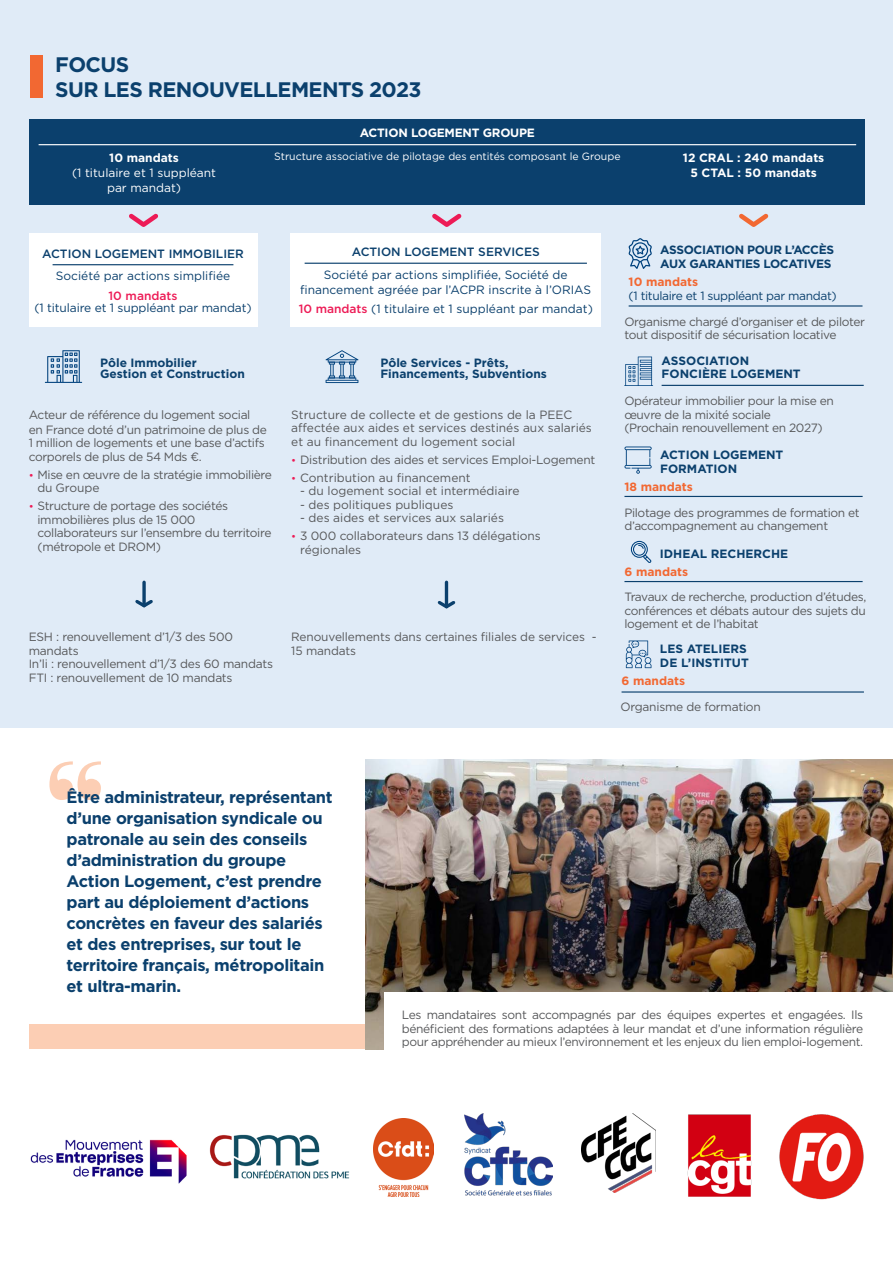
<style>
.page{position:relative;width:893px;height:1263px;background:#fff}
.page>*{position:absolute;margin:0;border:0;box-sizing:border-box;transform-origin:0 0}
.t1{font:195px "Modern";color:#fcceb4}
.t2{font:700 21px "Gotham";letter-spacing:-.03em;color:#0b406d}
.t3{font:700 16.5px/21px "Gotham";letter-spacing:-.02em;color:#0b406d}
.t4{font:12px/13.5px "Gotham";letter-spacing:-.03em;color:#57585a}
.t5{font:12px/13.5px "Gotham";color:#57585a}
.t6{font:12px/15px "Gotham";color:#0b406d;text-align:center}
.t7{font:700 12px "Gotham";color:#0b406d}
.t8{font:12px/13.5px "Gotham";letter-spacing:-.01em;color:#57585a}
.t9{font:500 12px "Gotham";color:#0b406d}
.t10{font:700 12px "Gotham";letter-spacing:-.03em;color:#0b406d}
.t11{font:700 12px "Gotham";color:#fff}
.t12{font:700 12px "Gotham";color:#f26832}
.t13{font:12px "Gotham";letter-spacing:-.03em;color:#0b406d}
.t14{font:12px "Gotham";color:#fff}
.t15{font:700 12px "Gotham";letter-spacing:-.02em;color:#fff}
.t16{font:500 12px "Gotham";color:#ed1b56}
.t17{font:10.5px "Gotham";color:#fff}
.s1{font-size:10.5px;color:#ed1b56}
.s2{font-weight:500;color:#ed1b56}
</style>
<div class="page">
<div style="left:30px;top:1024px;width:441px;height:25px;background:#fcceb4"></div>
<div style="left:0;top:0;width:893px;height:728px;background:#e0ebf7"></div>
<img style="left:365px;top:759px;width:528px;height:290px">
<div style="left:30px;top:119px;width:835px;height:86px;background:#0b406d"></div>
<hr style="left:39px;top:144px;width:817px;height:1px;background:#fff">
<svg style="left:739px;top:213px;width:30px;height:14px"></svg>
<div style="left:29px;top:233px;width:228px;height:94px;background:#fff"></div>
<hr style="left:53px;top:264px;width:180px;height:1px;background:#0b406d">
<div style="left:291px;top:233px;width:310px;height:94px;background:#fff"></div>
<hr style="left:305px;top:263px;width:282px;height:1px;background:#0b406d">
<hr style="left:624px;top:496px;width:239px;height:1px;background:#0b406d">
<hr style="left:629px;top:305px;width:233px;height:2px;background:#0b406d">
<hr style="left:624px;top:581px;width:239px;height:1px;background:#0b406d">
<hr style="left:622px;top:691px;width:242px;height:2px;background:#0b406d">
<svg style="left:45px;top:350px;width:37px;height:33px"></svg>
<svg style="left:326px;top:350px;width:32px;height:33px"></svg>
<svg style="left:624px;top:446px;width:28px;height:28px"></svg>
<svg style="left:628px;top:238px;width:24px;height:31px"></svg>
<svg style="left:631px;top:541px;width:20px;height:22px"></svg>
<svg style="left:626px;top:640px;width:25px;height:28px"></svg>
<hr style="left:662px;top:385px;width:202px;height:1px;background:#0b406d">
<svg style="left:437px;top:598px;width:19px;height:11px"></svg>
<hr style="left:445px;top:582px;width:3px;height:25px;background:#0b406d">
<svg style="left:135px;top:600px;width:18px;height:8px"></svg>
<svg style="left:142px;top:582px;width:4px;height:24px"></svg>
<img style="left:30px;top:1139px;width:157px;height:45px">
<img style="left:209px;top:1134px;width:140px;height:45px">
<img style="left:373px;top:1119px;width:61px;height:77px">
<img style="left:465px;top:1114px;width:88px;height:82px">
<img style="left:582px;top:1114px;width:73px;height:78px">
<img style="left:687px;top:1114px;width:65px;height:83px">
<img style="left:779px;top:1114px;width:85px;height:86px">
<div style="left:385px;top:992px;width:508px;height:77px;background:#fff"></div>
<svg style="left:129px;top:213px;width:29px;height:14px"></svg>
<svg style="left:432px;top:213px;width:30px;height:14px"></svg>
<svg style="left:624px;top:357px;width:29px;height:29px"></svg>
<div style="left:30px;top:55px;width:13px;height:43px;background:#f26832"></div>
<p class="t2" style="left:55px;top:51px;width:75px">FOCUS</p>
<p class="t2" style="left:55px;top:76px;width:368px">SUR LES RENOUVELLEMENTS 2023</p>
<p class="t11" style="left:109px;top:150px;width:71px">10 mandats</p>
<p class="t14" style="left:72px;top:165px;width:146px">(1 titulaire et 1 suppléant</p>
<p class="t14" style="left:107px;top:180px;width:76px">par mandat)</p>
<p class="t15" style="left:360px;top:125px;width:177px">ACTION LOGEMENT GROUPE</p>
<p class="t17" style="left:274px;top:150px;width:348px">Structure associative de pilotage des entités composant le Groupe</p>
<p class="t11" style="left:683px;top:150px;width:143px">12 CRAL : 240 mandats</p>
<p class="t11" style="left:690px;top:165px;width:128px">5 CTAL : 50 mandats</p>
<p class="t9" style="left:42px;top:245px;width:203px">ACTION LOGEMENT IMMOBILIER</p>
<p class="t6" style="left:56px;top:268px;width:176px">Société par actions simplifiée</p>
<p class="t16" style="left:109px;top:288px;width:70px">10 mandats</p>
<p class="t6" style="left:34px;top:300px;width:219px">(1 titulaire et 1 suppléant par mandat)</p>
<p class="t7" style="left:100px;top:355px;width:98px">Pôle Immobilier</p>
<p class="t7" style="left:100px;top:366px;width:146px">Gestion et Construction</p>
<p class="t4" style="left:29px;top:407px;width:240px;line-height:15px">Acteur de référence du logement social en France doté d’un patrimoine de plus de</p>
<p class="t4" style="left:29px;top:436px;width:238px">1 million de logements et une base d’actifs corporels de plus de 54 Mds €.</p>
<p class="t4" style="left:38px;top:468px;width:236px;text-indent:-9px"><span class="s1">•</span> Mise en œuvre de la stratégie immobilière du Groupe</p>
<p class="t4" style="left:38px;top:499px;width:235px;text-indent:-9px"><span class="s1">•</span> Structure de portage des sociétés immobilières plus de 15 000 collaborateurs sur l’ensembre du territoire (métropole et DROM)</p>
<p class="t9" style="left:352px;top:244px;width:190px">ACTION LOGEMENT SERVICES</p>
<p class="t6" style="left:300px;top:267px;width:293px">Société par actions simplifiée, Société de financement agréée par l’ACPR inscrite à l’ORIAS</p>
<p class="t6" style="left:299px;top:301px;width:296px"><span class="s2">10 mandats</span> (1 titulaire et 1 suppléant par mandat)</p>
<p class="t7" style="left:380px;top:355px;width:130px">Pôle Services - Prêts,</p>
<p class="t7" style="left:380px;top:366px;width:168px">Financements, Subventions</p>
<p class="t5" style="left:291px;top:408px;width:302px">Structure de collecte et de gestions de la PEEC affectée aux aides et services destinés aux salariés</p>
<p class="t5" style="left:291px;top:435px;width:226px">et au financement du logement social</p>
<p class="t4" style="left:291px;top:453px;width:306px"><span class="s1">•</span> Distribution des aides et services Emploi-Logement</p>
<p class="t5" style="left:291px;top:471px;width:181px"><span class="s1">•</span> Contribution au financement</p>
<p class="t5" style="left:300px;top:484px;width:221px">- du logement social et intermédiaire</p>
<p class="t5" style="left:300px;top:498px;width:155px">- des politiques publiques</p>
<p class="t5" style="left:300px;top:511px;width:205px">- des aides et services aux salariés</p>
<p class="t8" style="left:300px;top:529px;width:242px;text-indent:-9px"><span class="s1">•</span> 3 000 collaborateurs dans 13 délégations régionales</p>
<p class="t4" style="left:29px;top:630px;width:206px">ESH : renouvellement d’1/3 des 500 mandats</p>
<p class="t4" style="left:29px;top:657px;width:246px">In’li : renouvellement d’1/3 des 60 mandats</p>
<p class="t4" style="left:29px;top:670px;width:205px">FTI : renouvellement de 10 mandats</p>
<p class="t8" style="left:291px;top:630px;width:307px">Renouvellements dans certaines filiales de services -<br>15 mandats</p>
<p class="t1" style="left:46px;top:756px;width:60px">“</p>
<p class="t3" style="left:67px;top:786px;width:268px">Être administrateur, représentant d’une organisation syndicale ou patronale au sein des conseils d’administration du groupe<br>Action Logement, c’est prendre part au déploiement d’actions concrètes en faveur des salariés et des entreprises, sur tout le territoire français, métropolitain et ultra-marin.</p>
<p class="t10" style="left:660px;top:242px;width:175px">ASSOCIATION POUR L’ACCÈS</p>
<p class="t10" style="left:660px;top:256px;width:173px">AUX GARANTIES LOCATIVES</p>
<p class="t12" style="left:629px;top:274px;width:71px">10 mandats</p>
<p class="t13" style="left:629px;top:288px;width:210px">(1 titulaire et 1 suppléant par mandat)</p>
<p class="t4" style="left:624px;top:315px;width:242px">Organisme chargé d’organiser et de piloter tout dispositif de sécurisation locative</p>
<p class="t7" style="left:662px;top:352px;width:89px">ASSOCIATION</p>
<p class="t7" style="left:662px;top:366px;width:141px">FONCIÈRE LOGEMENT</p>
<p class="t4" style="left:624px;top:394px;width:211px">Opérateur immobilier pour la mise en œuvre de la mixité sociale</p>
<p class="t4" style="left:624px;top:421px;width:200px">(Prochain renouvellement en 2027)</p>
<p class="t7" style="left:660px;top:447px;width:125px">ACTION LOGEMENT</p>
<p class="t7" style="left:660px;top:461px;width:79px">FORMATION</p>
<p class="t12" style="left:624px;top:479px;width:70px">18 mandats</p>
<p class="t4" style="left:624px;top:505px;width:237px">Pilotage des programmes de formation et d’accompagnement au changement</p>
<p class="t7" style="left:660px;top:546px;width:130px">IDHEAL RECHERCHE</p>
<p class="t12" style="left:624px;top:564px;width:65px">6 mandats</p>
<p class="t4" style="left:624px;top:590px;width:243px;text-align:justify">Travaux de recherche, production d’études, conférences et débats autour des sujets du logement et de l’habitat</p>
<p class="t7" style="left:660px;top:641px;width:88px">LES ATELIERS</p>
<p class="t7" style="left:660px;top:655px;width:90px">DE L’INSTITUT</p>
<p class="t12" style="left:622px;top:673px;width:65px">6 mandats</p>
<p class="t4" style="left:620px;top:700px;width:142px">Organisme de formation</p>
<p class="t4" style="left:402px;top:1008px;width:463px;text-align:justify">Les mandataires sont accompagnés par des équipes expertes et engagées. Ils bénéficient des formations adaptées à leur mandat et d’une information régulière pour appréhender au mieux l’environnement et les enjeux du lien emploi-logement.</p>
</div>
